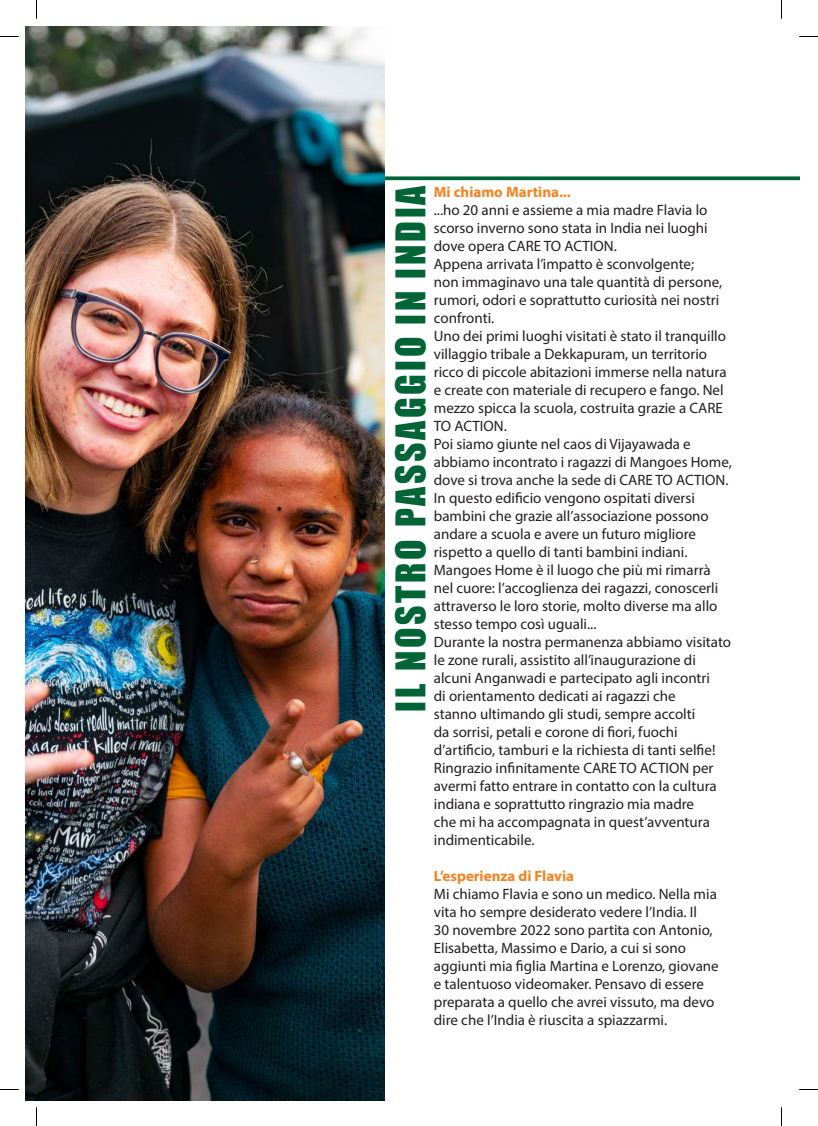
<style>
.page{position:relative;width:818px;height:1126px;background:#fff}
.page>*{position:absolute;margin:0;border:0;box-sizing:border-box;transform-origin:0 0}
.t1{font:37.5px "Impact";letter-spacing:.075em;color:#006436}
.t2{font:15px/18px "Myriad Pro";color:#231f20}
.t3{font:700 15px "Myriad Pro";color:#f58220}
</style>
<div class="page">
<svg style="left:384px;top:176px;width:414px;height:4px;fill:#006436"></svg>
<img style="left:26px;top:27px;width:358px;height:1072px">
<svg style="left:0;top:36px;width:19px;height:1px"></svg>
<svg style="left:799px;top:36px;width:18px;height:1px"></svg>
<svg style="left:0;top:1089px;width:19px;height:1px"></svg>
<svg style="left:799px;top:1089px;width:18px;height:1px"></svg>
<svg style="left:36px;top:0;width:1px;height:19px"></svg>
<svg style="left:36px;top:1107px;width:1px;height:18px"></svg>
<h1 class="t1" style="left:381px;top:711px;width:528px;rotate:-90deg">IL NOSTRO PASSAGGIO IN INDIA</h1>
<p class="t3" style="left:433px;top:182px;width:138px">Mi chiamo Martina...</p>
<p class="t2" style="left:433px;top:200px;width:299px">...ho 20 anni e assieme a mia madre Flavia lo scorso inverno sono stata in India nei luoghi dove opera CARE TO ACTION.<br>Appena arrivata l’impatto è sconvolgente;<br>non immaginavo una tale quantità di persone, rumori, odori e soprattutto curiosità nei nostri confronti.<br>Uno dei primi luoghi visitati è stato il tranquillo villaggio tribale a Dekkapuram, un territorio ricco di piccole abitazioni immerse nella natura e create con materiale di recupero e fango. Nel mezzo spicca la scuola, costruita grazie a CARE TO ACTION.<br>Poi siamo giunte nel caos di Vijayawada e abbiamo incontrato i ragazzi di Mangoes Home, dove si trova anche la sede di CARE TO ACTION.<br>In questo edificio vengono ospitati diversi bambini che grazie all’associazione possono andare a scuola e avere un futuro migliore rispetto a quello di tanti bambini indiani.<br>Mangoes Home è il luogo che più mi rimarrà nel cuore: l’accoglienza dei ragazzi, conoscerli attraverso le loro storie, molto diverse ma allo stesso tempo così uguali...<br>Durante la nostra permanenza abbiamo visitato le zone rurali, assistito all’inaugurazione di alcuni Anganwadi e partecipato agli incontri<br>di orientamento dedicati ai ragazzi che<br>stanno ultimando gli studi, sempre accolti<br>da sorrisi, petali e corone di fiori, fuochi d’artificio, tamburi e la richiesta di tanti selfie!<br>Ringrazio infinitamente CARE TO ACTION per avermi fatto entrare in contatto con la cultura indiana e soprattutto ringrazio mia madre<br>che mi ha accompagnata in quest’avventura indimenticabile.</p>
<p class="t3" style="left:433px;top:866px;width:142px">L’esperienza di Flavia</p>
<p class="t2" style="left:433px;top:884px;width:286px">Mi chiamo Flavia e sono un medico. Nella mia vita ho sempre desiderato vedere l’India. Il<br>30 novembre 2022 sono partita con Antonio, Elisabetta, Massimo e Dario, a cui si sono aggiunti mia figlia Martina e Lorenzo, giovane e talentuoso videomaker. Pensavo di essere preparata a quello che avrei vissuto, ma devo dire che l’India è riuscita a spiazzarmi.</p>
</div>
